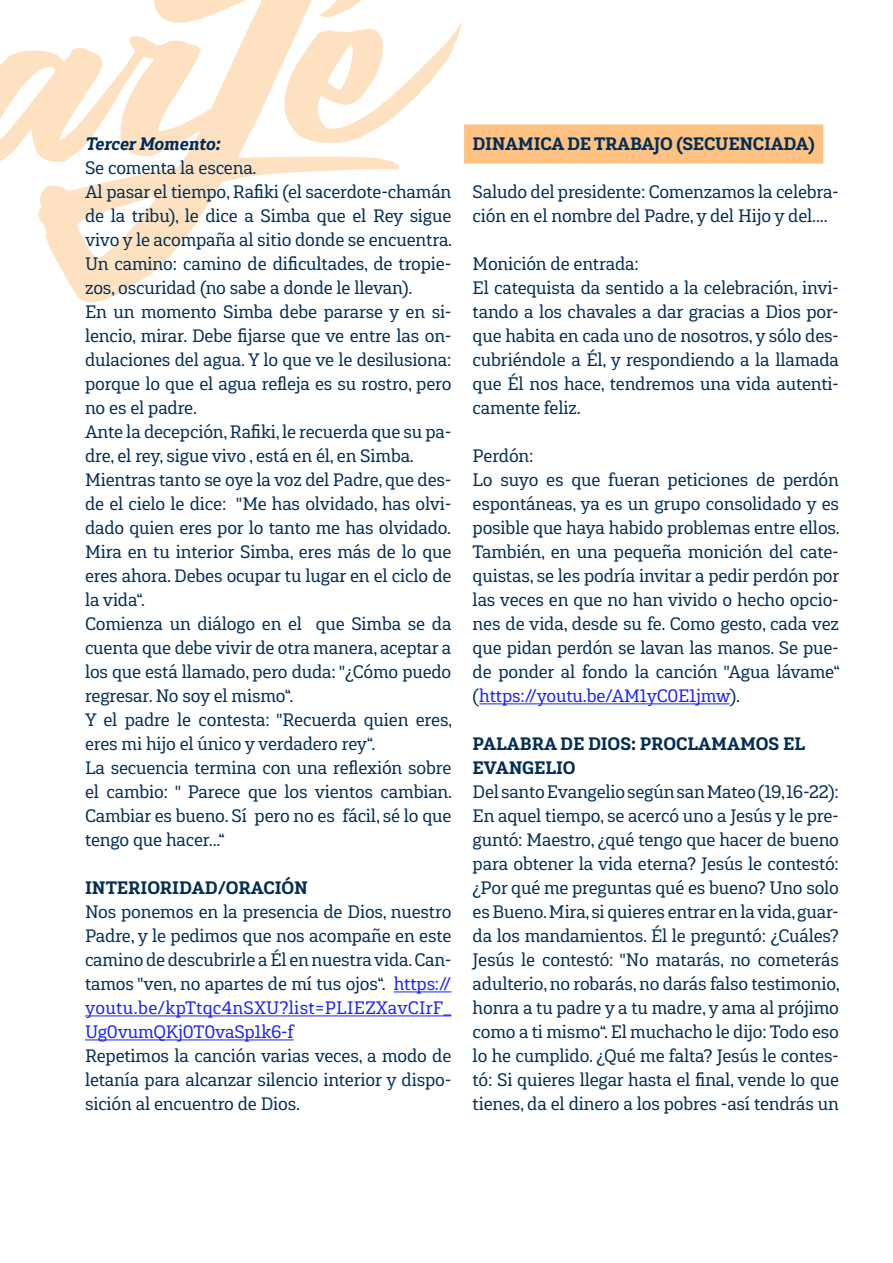
<style>
.page{position:relative;width:893px;height:1263px;background:#fff}
.page>*{position:absolute;margin:0;border:0;box-sizing:border-box;transform-origin:0 0}
.t1{font:18px/24px "Gaspo Slab";letter-spacing:-.01em;color:#002d56}
.t2{font:900 18px "Gaspo Slab";letter-spacing:-.01em;color:#002d56}
.t3{font:italic 900 18px "Gaspo Slab";color:#002d56}
.s1{color:#1922fb}
</style>
<div class="page">
<svg style="left:0;top:0;width:462px;height:302px"></svg>
<hr style="left:394px;top:991px;width:57px;height:1px;background:#1922fb">
<hr style="left:85px;top:1015px;width:366px;height:1px;background:#1922fb">
<hr style="left:85px;top:1039px;width:209px;height:1px;background:#1922fb">
<div style="left:464px;top:124px;width:359px;height:39px;background:#fdc281"></div>
<hr style="left:479px;top:703px;width:250px;height:1px;background:#1922fb">
<p class="t3" style="left:85px;top:132px;width:136px">Tercer Momento:</p>
<p class="t1" style="left:85px;top:156px;width:369px">Se comenta la escena.<br>Al pasar el tiempo, Rafiki (el sacerdote-chamán de la tribu), le dice a Simba que el Rey sigue vivo y le acompaña al sitio donde se encuentra.<br>Un camino: camino de dificultades, de tropie&shy;zos, oscuridad (no sabe a donde le llevan).<br>En un momento Simba debe pararse y en si&shy;lencio, mirar. Debe fijarse que ve entre las on&shy;dulaciones del agua. Y lo que ve le desilusiona: porque lo que el agua refleja es su rostro, pero no es el padre.<br>Ante la decepción, Rafiki, le recuerda que su pa&shy;dre, el rey, sigue vivo , está en él, en Simba.<br>Mientras tanto se oye la voz del Padre, que des&shy;de el cielo le dice: "Me has olvidado, has olvi&shy;dado quien eres por lo tanto me has olvidado.<br>Mira en tu interior Simba, eres más de lo que eres ahora. Debes ocupar tu lugar en el ciclo de la vida“.<br>Comienza un diálogo en el que Simba se da cuenta que debe vivir de otra manera, aceptar a los que está llamado, pero duda: "¿Cómo puedo regresar. No soy el mismo“.<br>Y el padre le contesta: "Recuerda quien eres, eres mi hijo el único y verdadero rey“.<br>La secuencia termina con una reflexión sobre el cambio: " Parece que los vientos cambian.<br>Cambiar es bueno. Sí pero no es fácil, sé lo que tengo que hacer...“</p>
<p class="t2" style="left:85px;top:876px;width:224px">INTERIORIDAD/ORACIÓN</p>
<p class="t1" style="left:85px;top:899px;width:368px;text-align:justify">Nos ponemos en la presencia de Dios, nuestro Padre, y le pedimos que nos acompañe en este camino de descubrirle a Él en nuestra vida. Can&shy;tamos "ven, no apartes de mí tus ojos“. <span class="s1">https:// youtu.be/kpTtqc4nSXU?list=PLIEZXavCIrF_ Ug0vumQKj0T0vaSp1k6-f</span></p>
<p class="t1" style="left:85px;top:1043px;width:368px;text-align:justify">Repetimos la canción varias veces, a modo de letanía para alcanzar silencio interior y dispo&shy;sición al encuentro de Dios.</p>
<p class="t2" style="left:473px;top:132px;width:344px">DINAMICA DE TRABAJO (SECUENCIADA)</p>
<p class="t1" style="left:473px;top:180px;width:368px">Saludo del presidente: Comenzamos la celebra&shy;ción en el nombre del Padre, y del Hijo y del....</p>
<p class="t1" style="left:473px;top:252px;width:368px">Monición de entrada:<br>El catequista da sentido a la celebración, invi&shy;tando a los chavales a dar gracias a Dios por&shy;que habita en cada uno de nosotros, y sólo des&shy;cubriéndole a Él, y respondiendo a la llamada que Él nos hace, tendremos una vida autenti&shy;camente feliz.</p>
<p class="t1" style="left:473px;top:444px;width:369px">Perdón:<br>Lo suyo es que fueran peticiones de perdón espontáneas, ya es un grupo consolidado y es posible que haya habido problemas entre ellos.<br>También, en una pequeña monición del cate&shy;quistas, se les podría invitar a pedir perdón por las veces en que no han vivido o hecho opcio&shy;nes de vida, desde su fe. Como gesto, cada vez que pidan perdón se lavan las manos. Se pue&shy;de ponder al fondo la canción "Agua lávame“ (<span class="s1">https://youtu.be/AM1yC0E1jmw</span>).</p>
<p class="t2" style="left:473px;top:732px;width:24px">PALABRA</p>
<p class="t2" style="left:560px;top:732px;width:105px">DE DIOS: PROCLAMAMOS</p>
<p class="t2" style="left:783px;top:732px;width:12px">EL</p>
<p class="t2" style="left:473px;top:756px;width:24px">EVANGELIO</p>
<p class="t1" style="left:473px;top:780px;width:369px;text-align:justify">Del santo Evangelio según san Mateo (19, 16-22):<br>En aquel tiempo, se acercó uno a Jesús y le pre&shy;guntó: Maestro, ¿qué tengo que hacer de bueno para obtener la vida eterna? Jesús le contestó: ¿Por qué me preguntas qué es bueno? Uno solo es Bueno. Mira, si quieres entrar en la vida, guar&shy;da los mandamientos. Él le preguntó: ¿Cuáles?<br>Jesús le contestó: "No matarás, no cometerás adulterio, no robarás, no darás falso testimonio, honra a tu padre y a tu madre, y ama al prójimo como a ti mismo“. El muchacho le dijo: Todo eso lo he cumplido. ¿Qué me falta? Jesús le contes&shy;tó: Si quieres llegar hasta el final, vende lo que tienes, da el dinero a los pobres -así tendrás un</p>
</div>
